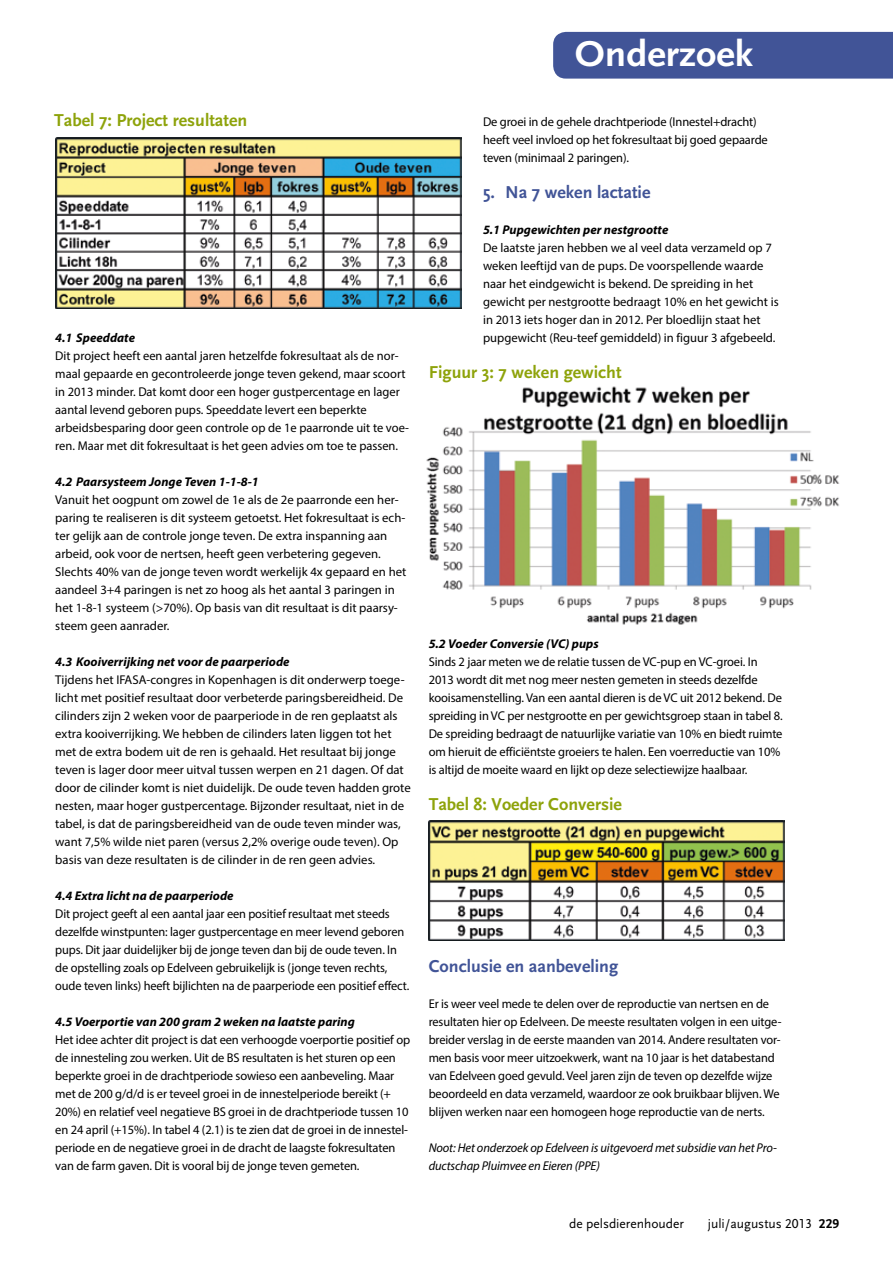
<style>
.page{position:relative;width:893px;height:1263px;background:#fff}
.page>*{position:absolute;margin:0;border:0;box-sizing:border-box;transform-origin:0 0}
.t1{font:700 37.5px "Scala Sans";color:#fff;scale:1.05 1}
.t2{font:700 18px "Scala Sans";color:#8ea30b}
.t3{font:700 18px "Scala Sans";color:#415497}
.t4{font:13.5px "Scala Sans Regular LF";color:#000}
.t5{font:12.75px/18px "Myriad Pro";letter-spacing:-.01em;color:#000}
.t6{font:italic 700 12.75px "Myriad Pro";color:#000}
.t7{font:italic 12.75px/18px "Myriad Pro";letter-spacing:-.01em;color:#000}
.s1{font-family:"Scala Sans Bold LF"}
</style>
<div class="page">
<img style="left:426px;top:386px;width:414px;height:239px">
<img style="left:55px;top:137px;width:407px;height:171px">
<img style="left:429px;top:821px;width:356px;height:120px">
<div style="left:553px;top:32px;width:340px;height:47px;background:#415497"></div>
<h1 class="t1" style="left:575px;top:34px;width:171px">Onderzoek</h1>
<h2 class="t2" style="left:54px;top:110px;width:195px">Tabel 7: Project resultaten</h2>
<p class="t6" style="left:55px;top:329px;width:81px">4.1 Speeddate</p>
<p class="t5" style="left:55px;top:347px;width:355px">Dit project heeft een aantal jaren hetzelfde fokresultaat als de nor&shy;maal gepaarde en gecontroleerde jonge teven gekend, maar scoort in 2013 minder. Dat komt door een hoger gustpercentage en lager aantal levend geboren pups. Speeddate levert een beperkte arbeidsbesparing door geen controle op de 1e paarronde uit te voe&shy;ren. Maar met dit fokresultaat is het geen advies om toe te passen.</p>
<p class="t6" style="left:55px;top:473px;width:205px">4.2 Paarsysteem Jonge Teven 1-1-8-1</p>
<p class="t5" style="left:55px;top:491px;width:353px">Vanuit het oogpunt om zowel de 1e als de 2e paarronde een her&shy;paring te realiseren is dit systeem getoetst. Het fokresultaat is ech&shy;ter gelijk aan de controle jonge teven. De extra inspanning aan arbeid, ook voor de nertsen, heeft geen verbetering gegeven.<br>Slechts 40% van de jonge teven wordt werkelijk 4x gepaard en het aandeel 3+4 paringen is net zo hoog als het aantal 3 paringen in het 1-8-1 systeem (&gt;70%). Op basis van dit resultaat is dit paarsy&shy;steem geen aanrader.</p>
<p class="t6" style="left:55px;top:653px;width:236px">4.3 Kooiverrijking net voor de paarperiode</p>
<p class="t5" style="left:55px;top:671px;width:357px">Tijdens het IFASA-congres in Kopenhagen is dit onderwerp toege&shy;licht met positief resultaat door verbeterde paringsbereidheid. De cilinders zijn 2 weken voor de paarperiode in de ren geplaatst als extra kooiverrijking. We hebben de cilinders laten liggen tot het met de extra bodem uit de ren is gehaald. Het resultaat bij jonge teven is lager door meer uitval tussen werpen en 21 dagen. Of dat door de cilinder komt is niet duidelijk. De oude teven hadden grote nesten, maar hoger gustpercentage. Bijzonder resultaat, niet in de tabel, is dat de paringsbereidheid van de oude teven minder was, want 7,5% wilde niet paren (versus 2,2% overige oude teven). Op basis van deze resultaten is de cilinder in de ren geen advies.</p>
<p class="t6" style="left:55px;top:887px;width:180px">4.4 Extra licht na de paarperiode</p>
<p class="t5" style="left:55px;top:905px;width:356px">Dit project geeft al een aantal jaar een positief resultaat met steeds dezelfde winstpunten: lager gustpercentage en meer levend geboren pups. Dit jaar duidelijker bij de jonge teven dan bij de oude teven. In de opstelling zoals op Edelveen gebruikelijk is (jonge teven rechts, oude teven links) heeft bijlichten na de paarperiode een positief effect.</p>
<p class="t6" style="left:55px;top:1013px;width:301px">4.5 Voerportie van 200 gram 2 weken na laatste paring</p>
<p class="t5" style="left:55px;top:1031px;width:356px">Het idee achter dit project is dat een verhoogde voerportie positief op de innesteling zou werken. Uit de BS resultaten is het sturen op een beperkte groei in de drachtperiode sowieso een aanbeveling. Maar met de 200 g/d/d is er teveel groei in de innestelperiode bereikt (+ 20%) en relatief veel negatieve BS groei in de drachtperiode tussen 10 en 24 april (+15%). In tabel 4 (2.1) is te zien dat de groei in de innestel&shy;periode en de negatieve groei in de dracht de laagste fokresultaten van de farm gaven. Dit is vooral bij de jonge teven gemeten.</p>
<p class="t5" style="left:483px;top:113px;width:286px">De groei in de gehele drachtperiode (Innestel+dracht) heeft veel invloed op het fokresultaat bij goed gepaarde teven (minimaal 2 paringen).</p>
<h2 class="t3" style="left:483px;top:182px;width:169px">5. Na 7 weken lactatie</h2>
<p class="t6" style="left:483px;top:221px;width:187px">5.1 Pupgewichten per nestgrootte</p>
<p class="t5" style="left:483px;top:239px;width:297px">De laatste jaren hebben we al veel data verzameld op 7 weken leeftijd van de pups. De voorspellende waarde naar het eindgewicht is bekend. De spreiding in het gewicht per nestgrootte bedraagt 10% en het gewicht is in 2013 iets hoger dan in 2012. Per bloedlijn staat het pupgewicht (Reu-teef gemiddeld) in figuur 3 afgebeeld.</p>
<h2 class="t2" style="left:429px;top:362px;width:194px">Figuur 3: 7 weken gewicht</h2>
<p class="t6" style="left:429px;top:635px;width:171px">5.2 Voeder Conversie (VC) pups</p>
<p class="t5" style="left:429px;top:653px;width:356px">Sinds 2 jaar meten we de relatie tussen de VC-pup en VC-groei. In 2013 wordt dit met nog meer nesten gemeten in steeds dezelfde kooisamenstelling. Van een aantal dieren is de VC uit 2012 bekend. De spreiding in VC per nestgrootte en per gewichtsgroep staan in tabel 8.<br>De spreiding bedraagt de natuurlijke variatie van 10% en biedt ruimte om hieruit de efficiëntste groeiers te halen. Een voerreductie van 10% is altijd de moeite waard en lijkt op deze selectiewijze haalbaar.</p>
<h2 class="t2" style="left:429px;top:794px;width:195px">Tabel 8: Voeder Conversie</h2>
<h2 class="t3" style="left:429px;top:956px;width:191px">Conclusie en aanbeveling</h2>
<p class="t5" style="left:429px;top:995px;width:354px">Er is weer veel mede te delen over de reproductie van nertsen en de resultaten hier op Edelveen. De meeste resultaten volgen in een uitge&shy;breider verslag in de eerste maanden van 2014. Andere resultaten vor&shy;men basis voor meer uitzoekwerk, want na 10 jaar is het databestand van Edelveen goed gevuld. Veel jaren zijn de teven op dezelfde wijze beoordeeld en data verzameld, waardoor ze ook bruikbaar blijven. We blijven werken naar een homogeen hoge reproductie van de nerts.</p>
<p class="t7" style="left:429px;top:1139px;width:350px">Noot: Het onderzoek op Edelveen is uitgevoerd met subsidie van het Pro&shy;ductschap Pluimvee en Eieren (PPE)</p>
<p class="t4" style="left:569px;top:1216px;width:116px">de pelsdierenhouder</p>
<p class="t4" style="left:708px;top:1216px;width:133px">juli/augustus 2013 <span class="s1">229</span></p>
</div>
